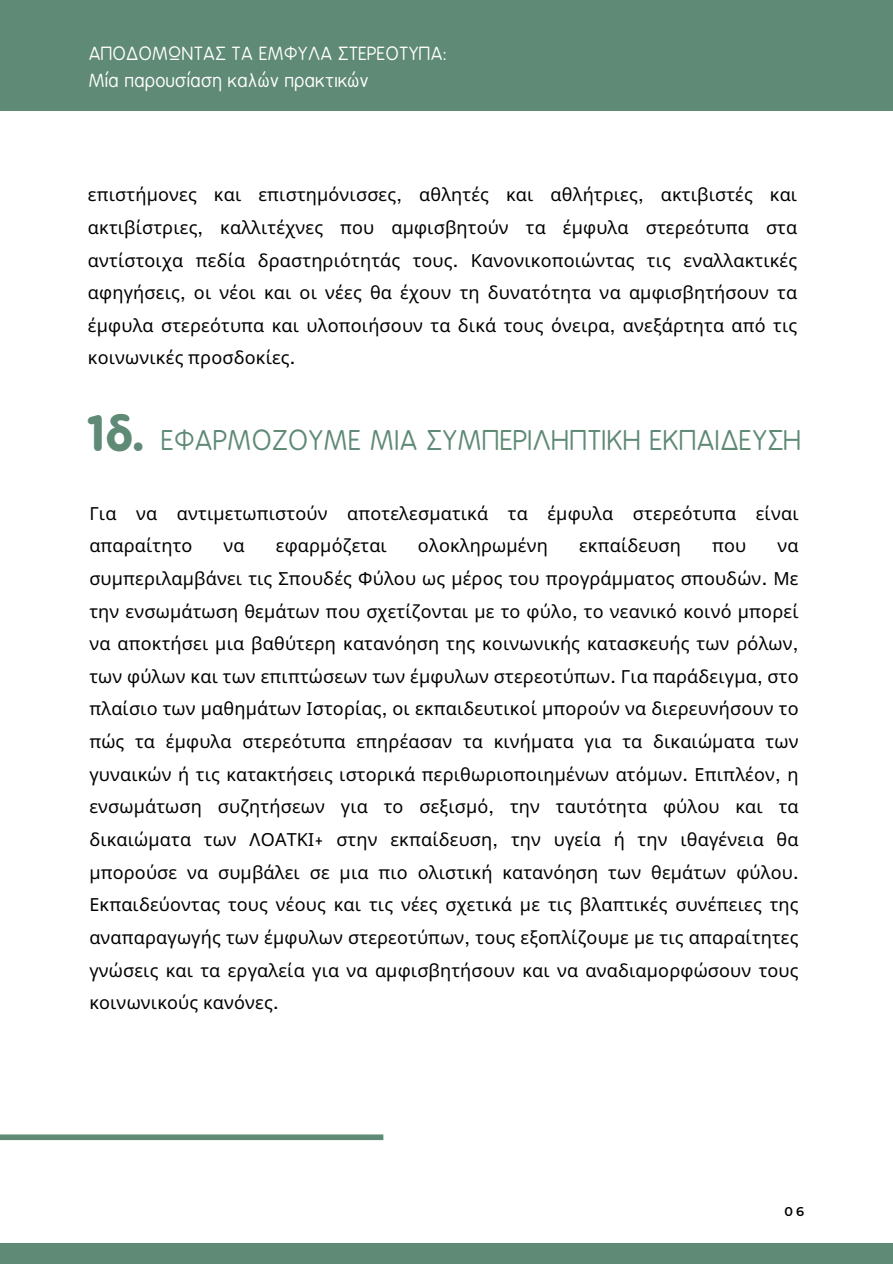
<style>
.page{position:relative;width:893px;height:1264px;background:#fff}
.page>*{position:absolute;margin:0;border:0;box-sizing:border-box;transform-origin:0 0}
.t1{font:27px "B Preplay";color:#5f8a76}
.t2{font:18px/32.7px "Noto Sans";letter-spacing:.01em;color:#000;text-align:justify}
.t3{font:18px "B Preplay";color:#fff}
.t4{font:600 12.75px "Montserrat";color:#000}
.s1{font-family:"Monda"}
.s2{font-weight:700;font-size:48px}
</style>
<div class="page">
<div style="left:0;top:1243px;width:892px;height:20px;background:#5f8a76"></div>
<div style="left:0;top:0;width:892px;height:111px;background:#5f8a76"></div>
<div style="left:0;top:1134px;width:383px;height:6px;background:#5f8a76"></div>
<p class="t3" style="left:89px;top:44px;width:360px">ΑΠΟΔΟΜΩΝΤΑΣ ΤΑ ΕΜΦΥΛΑ ΣΤΕΡΕΟΤΥΠΑ:</p>
<p class="t3" style="left:89px;top:71px;width:282px">Μία παρουσίαση καλών πρακτικών</p>
<h1 class="t2" style="left:88px;top:178px;width:710px">επιστήμονες και επιστημόνισσες<span class="s1">,</span> αθλητές και αθλήτριες<span class="s1">,</span> ακτιβιστές και ακτιβίστριες<span class="s1">,</span> καλλιτέχνες που αμφισβητούν τα έμφυλα στερεότυπα στα αντίστοιχα πεδία δραστηριότητάς τους<span class="s1">.</span> Κανονικοποιώντας τις εναλλακτικές αφηγήσεις<span class="s1">,</span> οι νέοι και οι νέες θα έχουν τη δυνατότητα να αμφισβητήσουν τα έμφυλα στερεότυπα και υλοποιήσουν τα δικά τους όνειρα<span class="s1">,</span> ανεξάρτητα από τις κοινωνικές προσδοκίες<span class="s1">.</span></h1>
<p class="t1" style="left:88px;top:426px;width:716px"><span class="s2">1δ.</span> ΕΦΑΡΜΟΖΟΥΜΕ ΜΙΑ ΣΥΜΠΕΡΙΛΗΠΤΙΚΗ ΕΚΠΑΙΔΕΥΣΗ</p>
<p class="t2" style="left:89px;top:496px;width:710px">Για να αντιμετωπιστούν αποτελεσματικά τα έμφυλα στερεότυπα είναι απαραίτητο</p>
<p class="t2" style="left:223px;top:529px;width:23px">να</p>
<p class="t2" style="left:276px;top:529px;width:112px">εφαρμόζεται</p>
<p class="t2" style="left:418px;top:529px;width:131px">ολοκληρωμένη</p>
<p class="t2" style="left:579px;top:529px;width:103px">εκπαίδευση</p>
<p class="t2" style="left:712px;top:529px;width:36px">που</p>
<p class="t2" style="left:89px;top:529px;width:710px;text-indent:688px">να συμπεριλαμβάνει τις Σπουδές Φύλου ως μέρος του προγράμματος σπουδών<span class="s1">.</span> Με την ενσωμάτωση θεμάτων που σχετίζονται με το φύλο<span class="s1">,</span> το νεανικό κοινό μπορεί να αποκτήσει μια βαθύτερη κατανόηση της κοινωνικής κατασκευής των ρόλων<span class="s1">, </span>των φύλων και των επιπτώσεων των έμφυλων στερεοτύπων<span class="s1">.</span> Για παράδειγμα<span class="s1">,</span> στο πλαίσιο των μαθημάτων Ιστορίας<span class="s1">,</span> οι εκπαιδευτικοί μπορούν να διερευνήσουν το πώς τα έμφυλα στερεότυπα επηρέασαν τα κινήματα για τα δικαιώματα των γυναικών ή τις κατακτήσεις ιστορικά περιθωριοποιημένων ατόμων<span class="s1">.</span> Επιπλέον<span class="s1">,</span> η ενσωμάτωση συζητήσεων για το σεξισμό<span class="s1">,</span> την ταυτότητα φύλου και τα δικαιώματα των ΛΟΑΤΚΙ<span class="s1">+</span> στην εκπαίδευση<span class="s1">,</span> την υγεία ή την ιθαγένεια θα μπορούσε να συμβάλει σε μια πιο ολιστική κατανόηση των θεμάτων φύλου<span class="s1">.<br></span>Εκπαιδεύοντας τους νέους και τις νέες σχετικά με τις βλαπτικές συνέπειες της αναπαραγωγής των έμφυλων στερεοτύπων<span class="s1">,</span> τους εξοπλίζουμε με τις απαραίτητες γνώσεις και τα εργαλεία για να αμφισβητήσουν και να αναδιαμορφώσουν τους κοινωνικούς κανόνες<span class="s1">.</span></p>
<h3 class="t4" style="left:784px;top:1203px;width:21px">06</h3>
</div>
